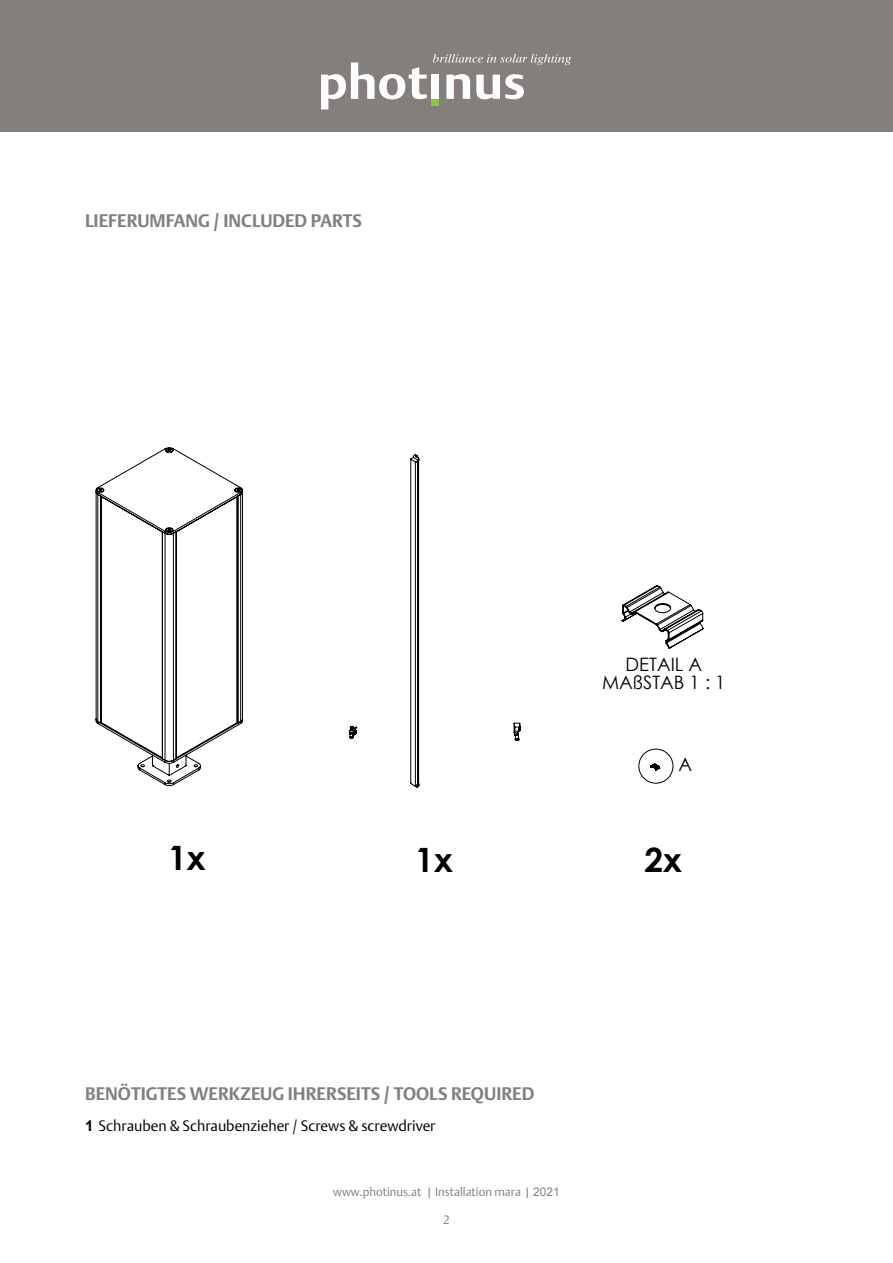
<style>
.page{position:relative;width:893px;height:1263px;background:#fff}
.page>*{position:absolute;margin:0;border:0;box-sizing:border-box;transform-origin:0 0}
.t1{font:700 33.6px "Century Gothic";color:#000}
.t2{font:18.45px/18px "Century Gothic";color:#000;text-align:center}
.t3{font:700 18px "DTL Argo ST";color:#847f7d}
.t4{font:300 15px "DTL Argo T";color:#000}
.t5{font:300 12px "DTL Argo T";color:#847f7d}
.s1{font-family:"Arial";font-weight:700}
.s2{font-family:"Arial";font-weight:400}
</style>
<div class="page">
<div style="left:0;top:0;width:893px;height:132px;background:#847f7d"></div>
<svg style="left:321px;top:62px;width:106px;height:47px"></svg>
<div style="left:431px;top:75px;width:8px;height:24px;background:#fff"></div>
<svg style="left:446px;top:74px;width:24px;height:25px"></svg>
<svg style="left:476px;top:74px;width:48px;height:25px"></svg>
<div style="left:431px;top:99px;width:8px;height:7px;background:#8bc63e"></div>
<svg style="left:433px;top:54px;width:138px;height:11px"></svg>
<svg style="left:95px;top:447px;width:148px;height:340px"></svg>
<svg style="left:410px;top:454px;width:10px;height:334px"></svg>
<svg style="left:638px;top:748px;width:36px;height:36px"></svg>
<svg style="left:621px;top:585px;width:83px;height:64px"></svg>
<svg style="left:348px;top:726px;width:10px;height:13px"></svg>
<svg style="left:513px;top:722px;width:9px;height:19px"></svg>
<p class="t3" style="left:85px;top:210px;width:279px">LIEFERUMFANG / INCLUDED PARTS</p>
<p class="t1" style="left:168px;top:833px;width:39px">1x</p>
<p class="t2" style="left:602px;top:655px;width:125px">DETAIL A<br>MAßSTAB 1 : 1</p>
<p class="t2" style="left:679px;top:755px;width:15px">A</p>
<p class="t1" style="left:415px;top:835px;width:39px">1x</p>
<p class="t1" style="left:644px;top:835px;width:39px">2x</p>
<p class="t3" style="left:85px;top:1083px;width:451px">BENÖTIGTES WERKZEUG IHRERSEITS / TOOLS REQUIRED</p>
<p class="t4" style="left:85px;top:1117px;width:352px"><span class="s1">1</span> Schrauben &amp; Schraubenzieher / Screws &amp; screwdriver</p>
<p class="t5" style="left:333px;top:1184px;width:228px">www.photinus.at | Installation mara | <span class="s2">2021</span></p>
<p class="t5" style="left:443px;top:1212px;width:8px">2</p>
</div>
